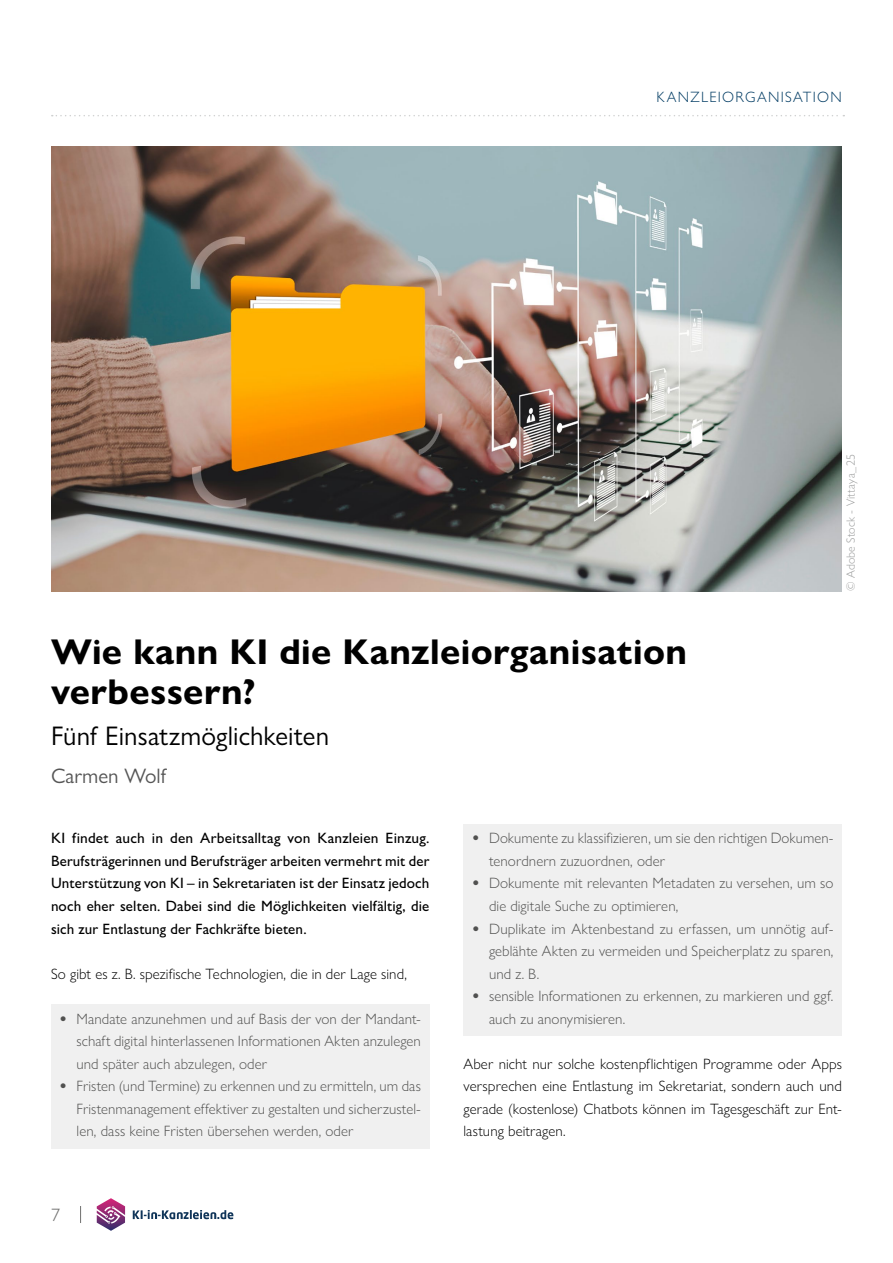
<style>
.page{position:relative;width:893px;height:1263px;background:#fff}
.page>*{position:absolute;margin:0;border:0;box-sizing:border-box;transform-origin:0 0}
.h1_Titel{font:700 36px/40.5px "Gill Sans Nova";letter-spacing:.01em;color:#000}
.h1_Untertitel{font:27px "Gill Sans Nova";letter-spacing:.005em;color:#000}
.Autor_Name{font:21px "Gill Sans Nova";color:#565656}
.t1{font:300 18px "Gill Sans Nova";color:#6f6f6e}
.Kasten_grau{font:300 15px/22.5px "Gill Sans Nova";letter-spacing:.005em;color:#515150;text-align:justify}
.Vorspann{font:500 15px/22.5px "Gill Sans Nova";letter-spacing:.005em;color:#000;text-align:justify}
.t2{font:300 15px/22.5px "Gill Sans Nova";letter-spacing:.005em;color:#000;text-align:justify}
.Kasten_grau_last{font:300 15px/22.5px "Gill Sans Nova";letter-spacing:.005em;color:#515150}
.t3{font:300 15px "Gill Sans Nova";color:#003b63}
.BU_copy{font:300 12px "Gill Sans Nova";letter-spacing:.015em;color:#9c9d9d}
.s1{font-weight:800}
</style>
<div class="page">
<svg style="left:52px;top:115px;width:792px;height:1px"></svg>
<svg style="left:80px;top:1206px;width:1px;height:17px"></svg>
<img style="left:51px;top:147px;width:791px;height:444px">
<img style="left:97px;top:1198px;width:28px;height:33px">
<svg style="left:106px;top:1207px;width:10px;height:16px"></svg>
<svg style="left:133px;top:1210px;width:100px;height:9px"></svg>
<div style="left:51px;top:1004px;width:378px;height:77px;background:#f0f0f0"></div>
<div style="left:51px;top:1071px;width:378px;height:77px;background:#f0f0f0"></div>
<div style="left:463px;top:824px;width:379px;height:54px;background:#f0f0f0"></div>
<div style="left:463px;top:869px;width:379px;height:54px;background:#f0f0f0"></div>
<div style="left:463px;top:914px;width:379px;height:77px;background:#f0f0f0"></div>
<div style="left:463px;top:981px;width:379px;height:55px;background:#f0f0f0"></div>
<p class="t3" style="left:657px;top:88px;width:21px">Kanzleiorganisation</p>
<p class="h1_Titel" style="left:51px;top:631px;width:637px">Wie kann KI die Kanzleiorganisation verbessern?</p>
<p class="h1_Untertitel" style="left:51px;top:719px;width:280px">Fünf Einsatzmöglichkeiten</p>
<p class="Autor_Name" style="left:51px;top:763px;width:117px">Carmen Wolf</p>
<p class="BU_copy" style="left:843px;top:591px;width:138px;rotate:-90deg">© Adobe Stock - Vittaya_25</p>
<p class="Vorspann" style="left:51px;top:827px;width:380px">KI findet auch in den Arbeitsalltag von Kanzleien Einzug.<br>Berufsträgerinnen und Berufsträger arbeiten vermehrt mit der Unterstützung von KI – in Sekretariaten ist der Einsatz jedoch noch eher selten. Dabei sind die Möglichkeiten vielfältig, die sich zur Entlastung der Fachkräfte bieten.</p>
<p class="t2" style="left:51px;top:962px;width:357px">So gibt es z. B. spezifische Technologien, die in der Lage sind,</p>
<p class="Kasten_grau" style="left:77px;top:1007px;width:346px;text-indent:-17px"><span class="s1">•</span> Mandate anzunehmen und auf Basis der von der Mandant&shy;schaft digital hinterlassenen Informationen Akten anzulegen und später auch abzulegen, oder</p>
<p class="Kasten_grau" style="left:77px;top:1074px;width:346px;text-indent:-17px"><span class="s1">•</span> Fristen (und Termine) zu erkennen und zu ermitteln, um das Fristenmanagement effektiver zu gestalten und sicherzustel&shy;len, dass keine Fristen übersehen werden, oder</p>
<p class="t1" style="left:51px;top:1204px;width:10px">7</p>
<p class="Kasten_grau" style="left:489px;top:827px;width:346px;text-indent:-17px"><span class="s1">•</span> Dokumente zu klassifizieren, um sie den richtigen Dokumen&shy;tenordnern zuzuordnen, oder</p>
<p class="Kasten_grau" style="left:489px;top:872px;width:346px;text-indent:-17px"><span class="s1">•</span> Dokumente mit relevanten Metadaten zu versehen, um so die digitale Suche zu optimieren,</p>
<p class="Kasten_grau" style="left:489px;top:917px;width:346px;text-indent:-17px"><span class="s1">•</span> Duplikate im Aktenbestand zu erfassen, um unnötig auf&shy;geblähte Akten zu vermeiden und Speicherplatz zu sparen, und z. B.</p>
<p class="Kasten_grau_last" style="left:489px;top:984px;width:344px;text-indent:-17px"><span class="s1">•</span> sensible Informationen zu erkennen, zu markieren und ggf. auch zu anonymisieren.</p>
<p class="t2" style="left:463px;top:1052px;width:380px">Aber nicht nur solche kostenpflichtigen Programme oder Apps versprechen eine Entlastung im Sekretariat, sondern auch und gerade (kostenlose) Chatbots können im Tagesgeschäft zur Ent&shy;lastung beitragen.</p>
</div>
